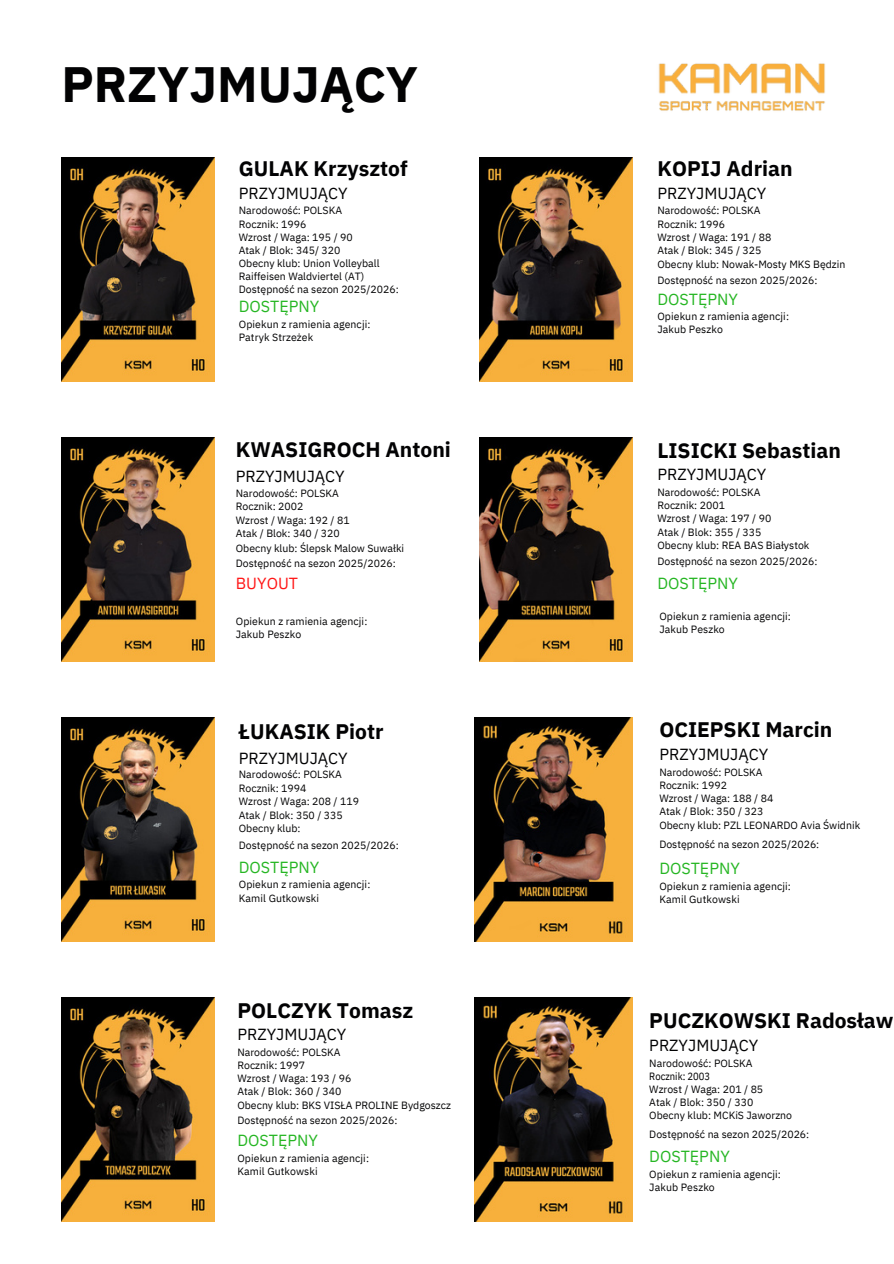
<style>
.page{position:relative;width:894px;height:1264px;background:#fff}
.page>*{position:absolute;margin:0;border:0;box-sizing:border-box;transform-origin:0 0}
.t1{font:700 49.5px "IBM Plex Sans";color:#020203}
.t2{font:700 21px "IBM Plex Sans";color:#020203}
.t3{font:16.05px "IBM Plex Sans";color:#020203}
.t4{font:16.05px "IBM Plex Sans";color:#26b623}
.t5{font:16.05px "IBM Plex Sans";color:#ff1616}
.t6{font:10.5px/13.5px "IBM Plex Sans";color:#020203}
.t7{font:10.5px "IBM Plex Sans Cond";color:#020203}
.s1{color:#000}
</style>
<div class="page">
<img style="left:61px;top:158px;width:153px;height:224px">
<img style="left:658px;top:63px;width:167px;height:48px">
<img style="left:479px;top:158px;width:153px;height:224px">
<img style="left:61px;top:438px;width:153px;height:223px">
<img style="left:61px;top:717px;width:153px;height:224px">
<img style="left:479px;top:438px;width:153px;height:223px">
<img style="left:474px;top:717px;width:158px;height:224px">
<img style="left:61px;top:997px;width:153px;height:224px">
<img style="left:474px;top:997px;width:158px;height:224px">
<p class="t1" style="left:61px;top:51px;width:358px">PRZYJMUJĄCY</p>
<p class="t2" style="left:239px;top:154px;width:170px">GULAK Krzysztof</p>
<p class="t3" style="left:239px;top:182px;width:110px">PRZYJMUJĄCY</p>
<p class="t6" style="left:239px;top:204px;width:105px">Narodowość: POLSKA</p>
<p class="t6" style="left:239px;top:217px;width:69px">Rocznik: 1996</p>
<p class="t6" style="left:239px;top:230px;width:115px">Wzrost / Waga: 195 / 90</p>
<p class="t6" style="left:239px;top:243px;width:103px">Atak / Blok: 345/ 320</p>
<p class="t6" style="left:239px;top:256px;width:142px">Obecny klub: Union Volleyball<br>Raiffeisen Waldviertel (AT)</p>
<p class="t6" style="left:239px;top:282px;width:161px">Dostępność na sezon 2025/2026:</p>
<p class="t4" style="left:239px;top:296px;width:82px">DOSTĘPNY</p>
<p class="t6" style="left:239px;top:317px;width:133px">Opiekun z ramienia agencji:</p>
<p class="t6" style="left:239px;top:330px;width:76px">Patryk Strzeżek</p>
<p class="t2" style="left:236px;top:435px;width:216px">KWASIGROCH Antoni</p>
<p class="t3" style="left:236px;top:465px;width:110px">PRZYJMUJĄCY</p>
<p class="t6" style="left:236px;top:486px;width:105px">Narodowość: POLSKA</p>
<p class="t6" style="left:236px;top:499px;width:69px">Rocznik: <span class="s1">2002</span></p>
<p class="t6" style="left:236px;top:513px;width:115px">Wzrost / Waga: 192 / 81</p>
<p class="t6" style="left:236px;top:526px;width:105px">Atak / Blok: 340 / 320</p>
<p class="t6" style="left:236px;top:541px;width:170px">Obecny klub: Ślepsk Malow Suwałki</p>
<p class="t6" style="left:236px;top:556px;width:161px">Dostępność na sezon 2025/2026:</p>
<p class="t5" style="left:236px;top:572px;width:64px">BUYOUT</p>
<p class="t6" style="left:236px;top:614px;width:133px">Opiekun z ramienia agencji:</p>
<p class="t6" style="left:236px;top:627px;width:67px">Jakub Peszko</p>
<p class="t2" style="left:239px;top:717px;width:146px">ŁUKASIK Piotr</p>
<p class="t3" style="left:239px;top:747px;width:110px">PRZYJMUJĄCY</p>
<p class="t6" style="left:239px;top:767px;width:105px">Narodowość: POLSKA</p>
<p class="t6" style="left:239px;top:781px;width:69px">Rocznik: 1994</p>
<p class="t6" style="left:239px;top:794px;width:122px">Wzrost / Waga: 208 / 119</p>
<p class="t6" style="left:239px;top:808px;width:105px">Atak / Blok: 350 / 335</p>
<p class="t6" style="left:239px;top:821px;width:63px">Obecny klub:</p>
<p class="t6" style="left:239px;top:838px;width:161px">Dostępność na sezon 2025/2026:</p>
<p class="t4" style="left:239px;top:856px;width:82px">DOSTĘPNY</p>
<p class="t6" style="left:239px;top:877px;width:133px">Opiekun z ramienia agencji:<br>Kamil Gutkowski</p>
<p class="t2" style="left:237px;top:996px;width:177px">POLCZYK Tomasz</p>
<p class="t3" style="left:237px;top:1023px;width:110px">PRZYJMUJĄCY</p>
<p class="t6" style="left:237px;top:1045px;width:105px">Narodowość: POLSKA</p>
<p class="t6" style="left:237px;top:1058px;width:69px">Rocznik: 1997</p>
<p class="t6" style="left:237px;top:1071px;width:115px">Wzrost / Waga: 193 / 96</p>
<p class="t6" style="left:237px;top:1084px;width:105px">Atak / Blok: 360 / 340</p>
<p class="t6" style="left:237px;top:1097px;width:215px">Obecny klub: BKS VISŁA PROLINE Bydgoszcz</p>
<p class="t6" style="left:237px;top:1113px;width:161px">Dostępność na sezon 2025/2026:</p>
<p class="t4" style="left:237px;top:1129px;width:82px">DOSTĘPNY</p>
<p class="t6" style="left:237px;top:1151px;width:133px">Opiekun z ramienia agencji:</p>
<p class="t6" style="left:237px;top:1164px;width:82px">Kamil Gutkowski</p>
<p class="t2" style="left:657px;top:154px;width:137px">KOPIJ Adrian</p>
<p class="t3" style="left:657px;top:182px;width:110px">PRZYJMUJĄCY</p>
<p class="t6" style="left:657px;top:204px;width:105px">Narodowość: POLSKA</p>
<p class="t6" style="left:657px;top:217px;width:69px">Rocznik: 1996</p>
<p class="t6" style="left:657px;top:230px;width:115px">Wzrost / Waga: 191 / 88</p>
<p class="t6" style="left:657px;top:243px;width:105px">Atak / Blok: 345 / 325</p>
<p class="t6" style="left:657px;top:257px;width:189px">Obecny klub: Nowak-Mosty MKS Będzin</p>
<p class="t6" style="left:657px;top:273px;width:161px">Dostępność na sezon 2025/2026:</p>
<p class="t4" style="left:657px;top:288px;width:82px">DOSTĘPNY</p>
<p class="t6" style="left:657px;top:309px;width:133px">Opiekun z ramienia agencji:</p>
<p class="t6" style="left:657px;top:323px;width:67px">Jakub Peszko</p>
<p class="t2" style="left:657px;top:436px;width:185px">LISICKI Sebastian</p>
<p class="t3" style="left:657px;top:464px;width:110px">PRZYJMUJĄCY</p>
<p class="t6" style="left:657px;top:485px;width:105px">Narodowość: POLSKA</p>
<p class="t6" style="left:657px;top:498px;width:69px">Rocznik: 2001</p>
<p class="t6" style="left:657px;top:511px;width:115px">Wzrost / Waga: 197 / 90</p>
<p class="t6" style="left:657px;top:525px;width:105px">Atak / Blok: 355 / 335</p>
<p class="t6" style="left:657px;top:538px;width:153px">Obecny klub: REA BAS Białystok</p>
<p class="t6" style="left:657px;top:554px;width:161px">Dostępność na sezon 2025/2026:</p>
<p class="t4" style="left:657px;top:572px;width:82px">DOSTĘPNY</p>
<p class="t6" style="left:659px;top:609px;width:133px">Opiekun z ramienia agencji:<br>Jakub Peszko</p>
<p class="t2" style="left:659px;top:716px;width:174px">OCIEPSKI Marcin</p>
<p class="t3" style="left:659px;top:743px;width:110px">PRZYJMUJĄCY</p>
<p class="t6" style="left:659px;top:765px;width:105px">Narodowość: POLSKA</p>
<p class="t6" style="left:659px;top:778px;width:69px">Rocznik: 1992</p>
<p class="t6" style="left:659px;top:791px;width:115px">Wzrost / Waga: 188 / 84</p>
<p class="t6" style="left:659px;top:804px;width:105px">Atak / Blok: 350 / 323</p>
<p class="t6" style="left:659px;top:817px;width:202px">Obecny klub: PZL LEONARDO Avia Świdnik</p>
<p class="t6" style="left:659px;top:837px;width:161px">Dostępność na sezon 2025/2026:</p>
<p class="t4" style="left:659px;top:857px;width:82px">DOSTĘPNY</p>
<p class="t6" style="left:659px;top:879px;width:133px">Opiekun z ramienia agencji:</p>
<p class="t6" style="left:659px;top:892px;width:82px">Kamil Gutkowski</p>
<p class="t2" style="left:649px;top:1006px;width:245px">PUCZKOWSKI Radosław</p>
<p class="t3" style="left:649px;top:1034px;width:110px">PRZYJMUJĄCY</p>
<p class="t6" style="left:649px;top:1055px;width:105px">Narodowość: POLSKA</p>
<p class="t7" style="left:649px;top:1069px;width:62px">Rocznik: 2003</p>
<p class="t6" style="left:649px;top:1082px;width:115px">Wzrost / Waga: 201 / 85</p>
<p class="t6" style="left:649px;top:1095px;width:105px">Atak / Blok: 350 / 330</p>
<p class="t6" style="left:649px;top:1108px;width:144px">Obecny klub: MCKiS Jaworzno</p>
<p class="t6" style="left:649px;top:1126px;width:161px">Dostępność na sezon 2025/2026:</p>
<p class="t4" style="left:649px;top:1145px;width:82px">DOSTĘPNY</p>
<p class="t6" style="left:649px;top:1167px;width:133px">Opiekun z ramienia agencji:</p>
<p class="t6" style="left:649px;top:1180px;width:67px">Jakub Peszko</p>
</div>
